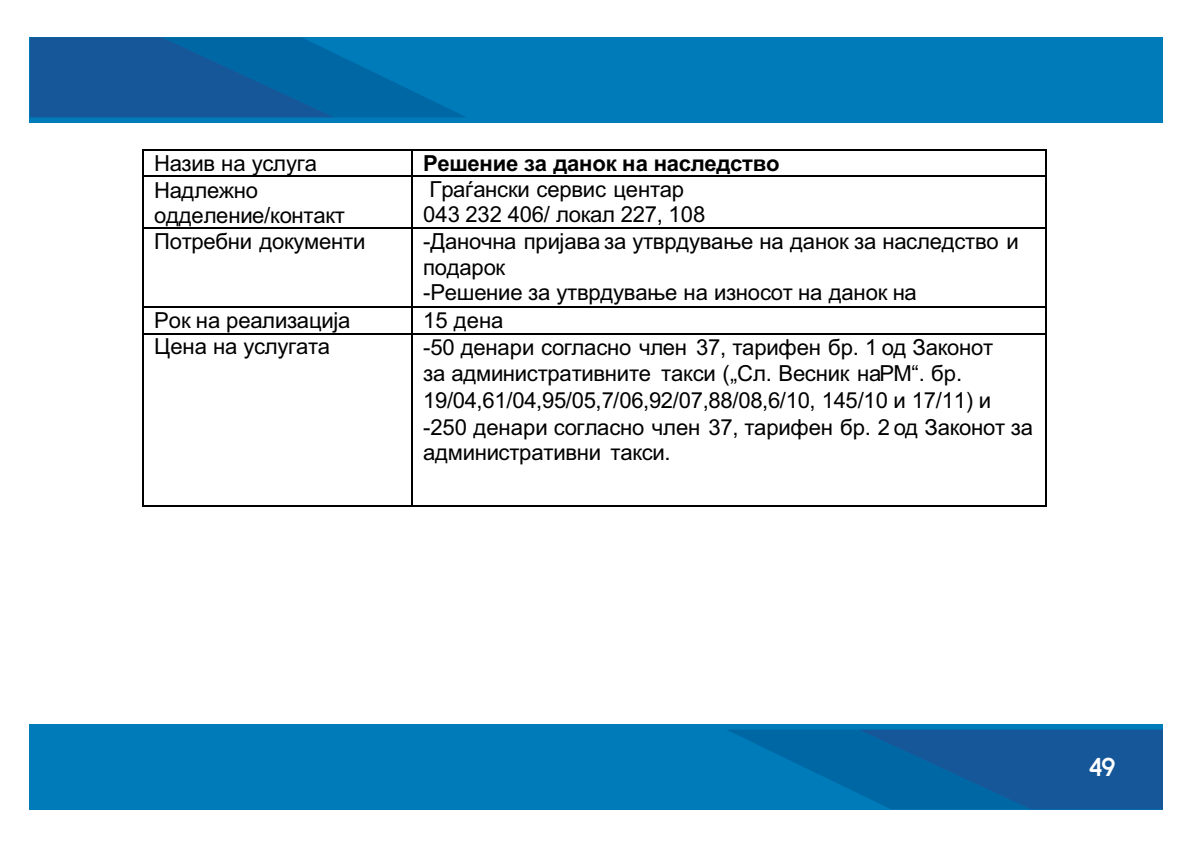
<style>
.page{position:relative;width:1193px;height:841px;background:#fff}
.page>*{position:absolute;margin:0;border:0;box-sizing:border-box;transform-origin:0 0}
.t1{font:500 27.2px "Horatio D";color:#fff}
.t2{font:22px/26.2px "Arial";letter-spacing:-.01em;color:#000}
.t3{font:700 22px "Arial";letter-spacing:-.01em;color:#000}
</style>
<div class="page">
<hr style="left:144px;top:149px;width:267px;height:1px;background:#000">
<hr style="left:413px;top:149px;width:631px;height:1px;background:#000">
<hr style="left:142px;top:150px;width:2px;height:25px;background:#000">
<hr style="left:411px;top:150px;width:2px;height:25px;background:#000">
<hr style="left:1044px;top:150px;width:2px;height:25px;background:#000">
<hr style="left:144px;top:175px;width:267px;height:2px;background:#000">
<hr style="left:413px;top:175px;width:631px;height:2px;background:#000">
<hr style="left:142px;top:177px;width:2px;height:50px;background:#000">
<hr style="left:411px;top:177px;width:2px;height:50px;background:#000">
<hr style="left:1044px;top:177px;width:2px;height:50px;background:#000">
<hr style="left:144px;top:227px;width:267px;height:1px;background:#000">
<hr style="left:413px;top:227px;width:631px;height:1px;background:#000">
<hr style="left:142px;top:228px;width:2px;height:78px;background:#000">
<hr style="left:411px;top:228px;width:2px;height:78px;background:#000">
<hr style="left:1044px;top:228px;width:2px;height:78px;background:#000">
<hr style="left:144px;top:306px;width:267px;height:2px;background:#000">
<hr style="left:413px;top:306px;width:631px;height:2px;background:#000">
<hr style="left:142px;top:308px;width:2px;height:25px;background:#000">
<hr style="left:411px;top:308px;width:2px;height:25px;background:#000">
<hr style="left:1044px;top:308px;width:2px;height:25px;background:#000">
<hr style="left:144px;top:333px;width:267px;height:1px;background:#000">
<hr style="left:413px;top:333px;width:631px;height:1px;background:#000">
<hr style="left:142px;top:334px;width:2px;height:171px;background:#000">
<hr style="left:144px;top:505px;width:267px;height:2px;background:#000">
<hr style="left:411px;top:334px;width:2px;height:171px;background:#000">
<hr style="left:413px;top:505px;width:631px;height:2px;background:#000">
<hr style="left:1044px;top:334px;width:2px;height:171px;background:#000">
<div style="left:30px;top:723px;width:1132px;height:85px;background:#007bb9"></div>
<svg style="left:728px;top:729px;width:434px;height:79px"></svg>
<div style="left:30px;top:37px;width:1132px;height:86px;background:#007bb9"></div>
<svg style="left:30px;top:37px;width:435px;height:80px"></svg>
<p class="t2" style="left:154px;top:152px;width:165px">Назив на услуга</p>
<p class="t3" style="left:423px;top:154px;width:358px">Решение за данок на наследство</p>
<p class="t2" style="left:154px;top:179px;width:192px;line-height:25.4px">Надлежно одделение/контакт</p>
<p class="t2" style="left:423px;top:179px;width:284px;line-height:25px">Граѓански сервис центар<br>043 232 406/ локал 227, 108</p>
<p class="t2" style="left:154px;top:229px;width:213px">Потребни документи</p>
<p class="t2" style="left:423px;top:231px;width:597px;line-height:25.4px">-Даночна пријава за утврдување на данок за наследство и подарок<br>-Решение за утврдување на износот на данок на</p>
<p class="t2" style="left:154px;top:309px;width:198px">Рок на реализација</p>
<p class="t2" style="left:423px;top:309px;width:82px">15 дена</p>
<p class="t2" style="left:154px;top:335px;width:178px">Цена на услугата</p>
<p class="t2" style="left:423px;top:336px;width:611px">-50 денари согласно член 37, тарифен бр. 1 од Законот<br>за административните такси („Сл. Весник на РМ“. бр.<br>19/04,61/04,95/05,7/06,92/07,88/08,6/10, 145/10 и 17/11) и -250 денари согласно член 37, тарифен бр. 2 од Законот за административни такси.</p>
<p class="t1" style="left:1088px;top:754px;width:27px">49</p>
</div>
